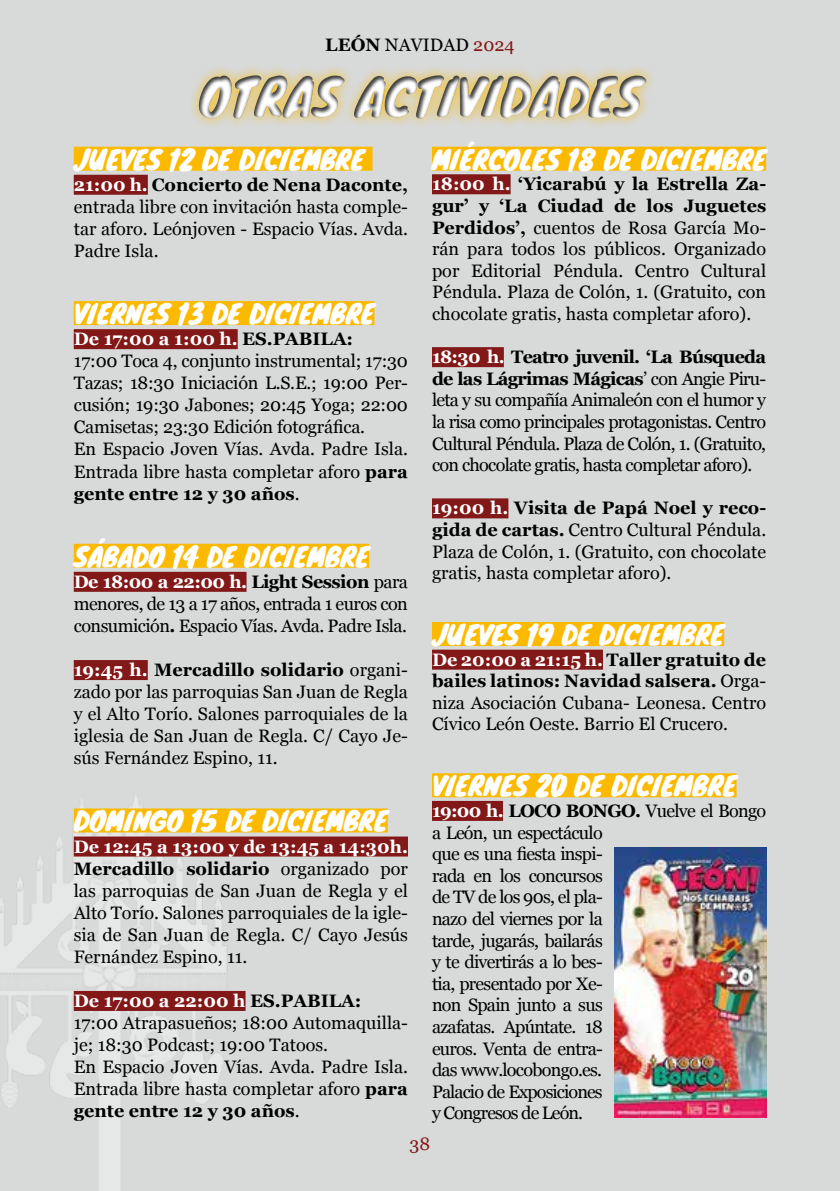
<style>
.page{position:relative;width:840px;height:1191px;background:#fff}
.page>*{position:absolute;margin:0;border:0;box-sizing:border-box;transform-origin:0 0}
.t1{font:50px "Knewave";color:#fff}
.t2{font:26px "Knewave";color:#fff}
.t3{font:18px/22px "Georgia";color:#000;text-align:justify}
.t4{font:18px/21.6px "Georgia";letter-spacing:-.04em;color:#000}
.t5{font:18px "Georgia";color:#821818}
.s1{font-weight:700}
.s2{color:#821818}
.s3{font-weight:700;color:#fff}
</style>
<div class="page">
<div style="left:0;top:0;width:839px;height:1191px;background:#d8dada"></div>
<img style="left:0;top:796px;width:268px;height:395px">
<div style="left:74px;top:147px;width:298px;height:24px;background:#fbba00"></div>
<div style="left:74px;top:175px;width:74px;height:20px;background:#821818"></div>
<div style="left:74px;top:301px;width:300px;height:24px;background:#fbba00"></div>
<div style="left:74px;top:329px;width:163px;height:20px;background:#821818"></div>
<div style="left:74px;top:544px;width:295px;height:24px;background:#fbba00"></div>
<div style="left:74px;top:572px;width:172px;height:20px;background:#821818"></div>
<div style="left:74px;top:660px;width:74px;height:20px;background:#821818"></div>
<div style="left:74px;top:808px;width:313px;height:24px;background:#fbba00"></div>
<div style="left:74px;top:836px;width:334px;height:20px;background:#821818"></div>
<div style="left:74px;top:991px;width:171px;height:20px;background:#821818"></div>
<div style="left:432px;top:147px;width:333px;height:24px;background:#fbba00"></div>
<div style="left:432px;top:174px;width:78px;height:20px;background:#821818"></div>
<div style="left:432px;top:347px;width:71px;height:20px;background:#821818"></div>
<div style="left:432px;top:498px;width:76px;height:20px;background:#821818"></div>
<div style="left:432px;top:622px;width:291px;height:24px;background:#fbba00"></div>
<div style="left:432px;top:649px;width:170px;height:20px;background:#821818"></div>
<div style="left:432px;top:773px;width:304px;height:24px;background:#fbba00"></div>
<div style="left:432px;top:801px;width:70px;height:20px;background:#821818"></div>
<div style="left:184px;top:56px;width:506px;height:80px;background:#000;opacity:.75"></div>
<img style="left:614px;top:847px;width:151px;height:270px">
<p class="t3" style="left:325px;top:33px;width:191px"><span class="s1">LEÓN</span> NAVIDAD <span class="s2">2024</span></p>
<h1 class="t1" style="left:198px;top:57px;width:445px">OTRAS ACTIVIDADES</h1>
<h2 class="t2" style="left:74px;top:139px;width:292px">JUEVES 12 DE DICIEMBRE</h2>
<p class="t3" style="left:74px;top:173px;width:335px"><span class="s3">21:00 h.</span> <span class="s1">Concierto de Nena Daconte, </span>entrada libre con invitación hasta comple&shy;tar aforo. Leónjoven - Espacio Vías. Avda.<br>Padre Isla.</p>
<h2 class="t2" style="left:74px;top:293px;width:302px">VIERNES 13 DE DICIEMBRE</h2>
<p class="t3" style="left:74px;top:327px;width:335px;text-align:left"><span class="s3">De 17:00 a 1:00 h.</span> <span class="s1">ES.PABILA:<br></span>17:00 Toca 4, conjunto instrumental; 17:30<br>Tazas; 18:30 Iniciación L.S.E.; 19:00 Per&shy;cusión; 19:30 Jabones; 20:45 Yoga; 22:00<br>Camisetas; 23:30 Edición fotográfica.<br>En Espacio Joven Vías. Avda. Padre Isla.<br>Entrada libre hasta completar aforo <span class="s1">para gente entre 12 y 30 años</span>.</p>
<h2 class="t2" style="left:74px;top:536px;width:297px">SÁBADO 14 DE DICIEMBRE</h2>
<p class="t3" style="left:74px;top:570px;width:335px"><span class="s3">De 18:00 a 22:00 h.</span> <span class="s1">Light Session</span> para menores, de 13 a 17 años, entrada 1 euros con consumición<span class="s1">.</span> Espacio Vías. Avda. Padre Isla.</p>
<p class="t3" style="left:74px;top:658px;width:335px"><span class="s3">19:45 h.</span> <span class="s1">Mercadillo solidario</span> organi&shy;zado por las parroquias San Juan de Regla y el Alto Torío. Salones parroquiales de la iglesia de San Juan de Regla. C/ Cayo Je&shy;sús Fernández Espino, 11.</p>
<h2 class="t2" style="left:74px;top:800px;width:315px">DOMINGO 15 DE DICIEMBRE</h2>
<p class="t3" style="left:74px;top:834px;width:335px"><span class="s3">De 12:45 a 13:00 y de 13:45 a 14:30h.<br></span><span class="s1">Mercadillo solidario</span> organizado por las parroquias de San Juan de Regla y el Alto Torío. Salones parroquiales de la igle&shy;sia de San Juan de Regla. C/ Cayo Jesús Fernández Espino, 11.</p>
<p class="t3" style="left:74px;top:989px;width:335px;text-align:left"><span class="s3">De 17:00 a 22:00 h</span> <span class="s1">ES.PABILA:<br></span>17:00 Atrapasueños; 18:00 Automaquilla&shy;je; 18:30 Podcast; 19:00 Tatoos.<br>En Espacio Joven Vías. Avda. Padre Isla.<br>Entrada libre hasta completar aforo <span class="s1">para gente entre 12 y 30 años</span>.</p>
<h2 class="t2" style="left:432px;top:139px;width:335px">MIÉRCOLES 18 DE DICIEMBRE</h2>
<p class="t3" style="left:432px;top:172px;width:335px"><span class="s3">18:00 h.</span> <span class="s1">‘Yicarabú y la Estrella Za&shy;gur’ y ‘La Ciudad de los Juguetes Perdidos’,</span> cuentos de Rosa García Mo&shy;rán para todos los públicos. Organizado por Editorial Péndula. Centro Cultural Péndula. Plaza de Colón, 1. (Gratuito, con chocolate gratis, hasta completar aforo).</p>
<p class="t3" style="left:432px;top:345px;width:335px"><span class="s3">18:30 h.</span> <span class="s1">Teatro juvenil. ‘La Búsqueda de las Lágrimas Mágicas</span>’ con Angie Piru&shy;leta y su compañía Animaleón con el humor y la risa como principales protagonistas. Centro Cultural Péndula. Plaza de Colón, 1. (Gratuito, con chocolate gratis, hasta completar aforo).</p>
<p class="t3" style="left:432px;top:496px;width:335px"><span class="s3">19:00 h.</span> <span class="s1">Visita de Papá Noel y reco&shy;gida de cartas.</span> Centro Cultural Péndula.<br>Plaza de Colón, 1. (Gratuito, con chocolate gratis, hasta completar aforo).</p>
<h2 class="t2" style="left:432px;top:614px;width:293px">JUEVES 19 DE DICIEMBRE</h2>
<p class="t3" style="left:432px;top:648px;width:335px"><span class="s3">De 20:00 a 21:15 h.</span> <span class="s1">Taller gratuito de bailes latinos: Navidad salsera.</span> Orga&shy;niza Asociación Cubana- Leonesa. Centro Cívico León Oeste. Barrio El Crucero.</p>
<h2 class="t2" style="left:432px;top:765px;width:306px">VIERNES 20 DE DICIEMBRE</h2>
<p class="t4" style="left:432px;top:799px;width:335px"><span class="s3">19:00 h.</span> <span class="s1">LOCO BONGO.</span> Vuelve el Bongo a León, un espectáculo<br>que es una fiesta inspi-<br>rada en los concursos<br>de TV de los 90s, el pla-<br>nazo del viernes por la<br>tarde, jugarás, bailarás<br>y te divertirás a lo bes-<br>tia, presentado por Xe-<br>non Spain junto a sus<br>azafatas. Apúntate. 18<br>euros. Venta de entra-<br>das www.locobongo.es.<br>Palacio de Exposiciones<br>y Congresos de León.</p>
<p class="t5" style="left:409px;top:1130px;width:22px">38</p>
</div>
